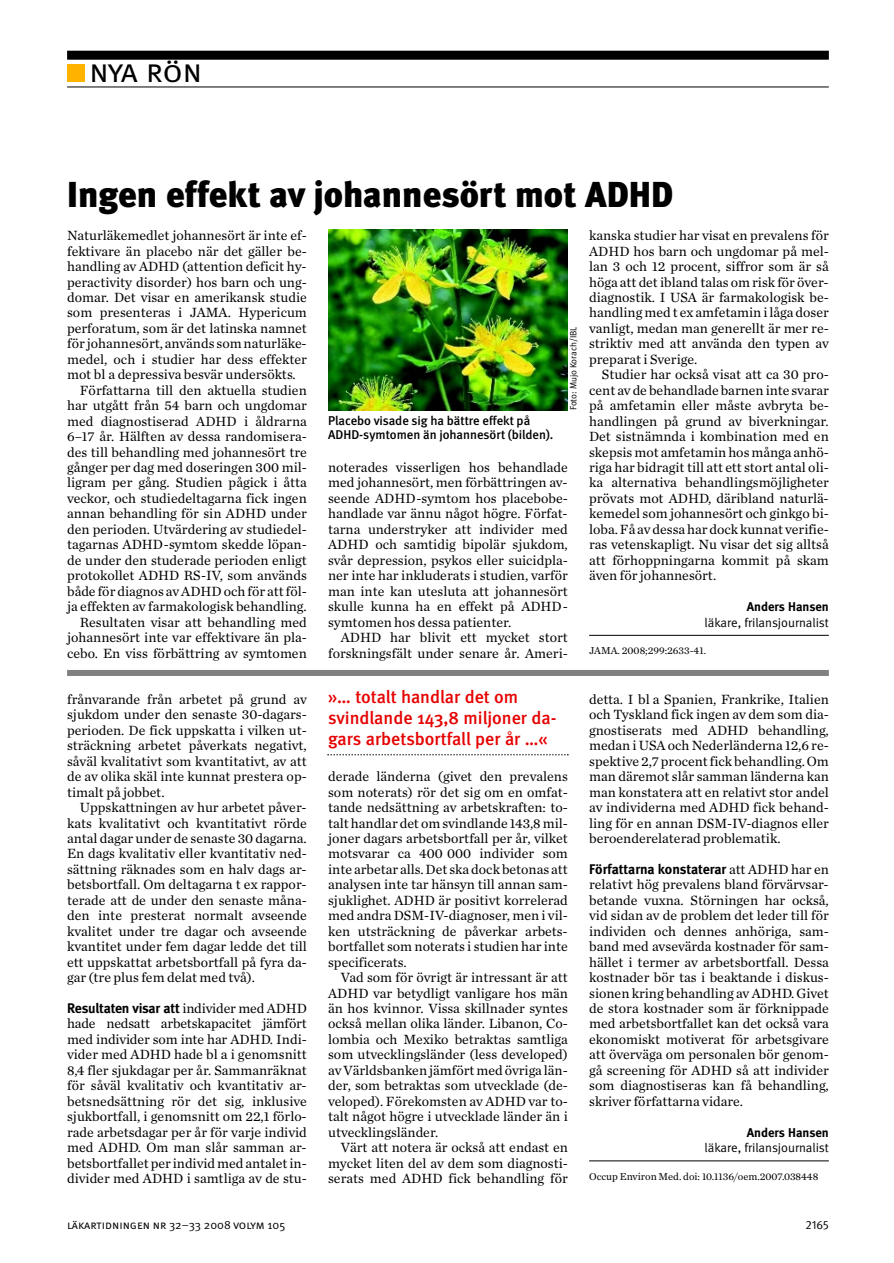
<style>
.page{position:relative;width:894px;height:1263px;background:#fff}
.page>*{position:absolute;margin:0;border:0;box-sizing:border-box;transform-origin:0 0}
.t1{font:36px "Meta LT Black";color:#000}
.t2{font:33px "Meta LT Normal Small Caps";color:#000}
.t3{font:18px/21px "Meta LT Medium";color:#e60000}
.t4{font:13.95px/15.5px "Chronicle LT Text";color:#000;text-align:justify}
.t5{font:13.95px "Meta LT Bold";letter-spacing:-.01em;color:#000}
.t6{font:12.75px/14.2px "Meta LT Medium";color:#000}
.t7{font:12.75px "Meta LT Normal";color:#000}
.t8{font:12.75px "Meta LT Bold";color:#000}
.t9{font:12px "Meta LT Normal Small Caps";color:#000}
.t10{font:12px "Meta LT Normal Utilities";color:#000}
.t11{font:10.5px "Chronicle LT Text";color:#000}
.t12{font:9px "Meta LT Normal";color:#000}
.s1{font-size:31.35px}
.s2{font-family:"Chronicle LT Text"}
</style>
<div class="page">
<div style="left:67px;top:51px;width:761px;height:9px;background:#000"></div>
<hr style="left:67px;top:87px;width:761px;height:1px;background:#000">
<div style="left:67px;top:64px;width:18px;height:18px;background:#ffb300"></div>
<hr style="left:589px;top:635px;width:239px;height:1px;background:#000">
<hr style="left:589px;top:1160px;width:239px;height:1px;background:#000">
<div style="left:67px;top:670px;width:761px;height:6px;background:#808080"></div>
<svg style="left:327px;top:754px;width:241px;height:1px"></svg>
<img style="left:328px;top:229px;width:239px;height:181px">
<h2 class="t2" style="left:89px;top:52px;width:115px">nya r<span class="s1">ö</span>n</h2>
<h1 class="t1" style="left:67px;top:181px;width:607px">Ingen effekt av johannesört mot ADHD</h1>
<p class="t4" style="left:67px;top:227px;width:241px">Naturläkemedlet johannesört är inte ef-</p>
<p class="t4" style="left:67px;top:243px;width:241px">fektivare än placebo när det gäller be-</p>
<p class="t4" style="left:67px;top:258px;width:241px">handling av ADHD (attention deficit hy-</p>
<p class="t4" style="left:67px;top:274px;width:241px">peractivity disorder) hos barn och ung-</p>
<p class="t4" style="left:67px;top:289px;width:241px">domar. Det visar en amerikansk studie</p>
<p class="t4" style="left:67px;top:305px;width:241px">som presenteras i JAMA. Hypericum</p>
<p class="t4" style="left:67px;top:320px;width:241px">perforatum, som är det latinska namnet</p>
<p class="t4" style="left:67px;top:336px;width:241px">för johannesört, används somnaturläke-</p>
<p class="t4" style="left:67px;top:351px;width:241px">medel, och i studier har dess effekter</p>
<p class="t4" style="left:67px;top:367px;width:230px">mot bl a depressiva besvär undersökts.</p>
<p class="t4" style="left:80px;top:382px;width:228px">Författarna till den aktuella studien</p>
<p class="t4" style="left:67px;top:397px;width:241px">har utgått från 54 barn och ungdomar</p>
<p class="t4" style="left:67px;top:413px;width:241px">med diagnostiserad ADHD i åldrarna</p>
<p class="t4" style="left:67px;top:428px;width:241px">6–17 år. Hälften av dessa randomisera-</p>
<p class="t4" style="left:67px;top:444px;width:241px">des till behandling med johannesört tre</p>
<p class="t4" style="left:67px;top:459px;width:241px">gånger per dag med doseringen 300 mil-</p>
<p class="t4" style="left:67px;top:475px;width:241px">ligram per gång. Studien pågick i åtta</p>
<p class="t4" style="left:67px;top:490px;width:241px">veckor, och studiedeltagarna fick ingen</p>
<p class="t4" style="left:67px;top:506px;width:241px">annan behandling för sin ADHD under</p>
<p class="t4" style="left:67px;top:521px;width:241px">den perioden. Utvärdering av studiedel-</p>
<p class="t4" style="left:67px;top:536px;width:241px">tagarnas ADHD-symtom skedde löpan-</p>
<p class="t4" style="left:67px;top:552px;width:241px">de under den studerade perioden enligt</p>
<p class="t4" style="left:67px;top:567px;width:241px">protokollet ADHD RS-IV, som används</p>
<p class="t4" style="left:67px;top:583px;width:241px">både för diagnos avADHD och för attföl-</p>
<p class="t4" style="left:67px;top:598px;width:241px">ja effekten av farmakologisk behandling.</p>
<p class="t4" style="left:80px;top:614px;width:228px">Resultaten visar att behandling med</p>
<p class="t4" style="left:67px;top:629px;width:241px">johannesört inte var effektivare än pla-</p>
<p class="t4" style="left:67px;top:645px;width:241px">cebo. En viss förbättring av symtomen</p>
<p class="t4" style="left:67px;top:691px;width:241px">frånvarande från arbetet på grund av sjukdom under den senaste 30-dagars&shy;perioden. De fick uppskatta i vilken ut&shy;sträckning arbetet påverkats negativt, såväl kvalitativt som kvantitativt, av att de av olika skäl inte kunnat prestera op&shy;timalt på jobbet.</p>
<p class="t4" style="left:67px;top:799px;width:241px;text-indent:13px">Uppskattningen av hur arbetet påver&shy;kats kvalitativt och kvantitativt rörde antal dagar under de senaste 30 dagarna.<br>En dags kvalitativ eller kvantitativ ned&shy;sättning räknades som en halv dags ar&shy;betsbortfall. Om deltagarna t ex rappor&shy;terade att de under den senaste måna&shy;den inte presterat normalt avseende kvalitet under tre dagar och avseende kvantitet under fem dagar ledde det till ett uppskattat arbetsbortfall på fyra da&shy;gar (tre plus fem delat med två).</p>
<p class="t5" style="left:67px;top:1002px;width:241px">Resultaten visar att <span class="s2">individer med ADHD</span></p>
<p class="t4" style="left:67px;top:1015px;width:241px">hade nedsatt arbetskapacitet jämfört med individer som inte har ADHD. Indi&shy;vider med ADHD hade bl a i genomsnitt 8,4 fler sjukdagar per år. Sammanräknat för såväl kvalitativ och kvantitativ ar&shy;betsnedsättning rör det sig, inklusive sjukbortfall, i genomsnitt om 22,1 förlo&shy;rade arbetsdagar per år för varje individ med ADHD. Om man slår samman ar&shy;betsbortfallet per individmed antaletin&shy;divider med ADHD i samtliga av de stu-</p>
<p class="t6" style="left:328px;top:414px;width:227px">Placebo visade sig ha bättre effekt på<br>ADHD-symtomen än johannesört (bilden).</p>
<p class="t12" style="left:569px;top:410px;width:85px;rotate:-90deg">Foto: Mujo Korach/IBL</p>
<p class="t4" style="left:328px;top:459px;width:241px">noterades visserligen hos behandlade med johannesört, men förbättringen av&shy;seende ADHD-symtom hos placebobe&shy;handlade var ännu något högre. Förfat&shy;tarna understryker att individer med ADHD och samtidig bipolär sjukdom, svår depression, psykos eller suicidpla&shy;ner inte har inkluderats i studien, varför man inte kan utesluta att johannesört skulle kunna ha en effekt på ADHD&shy;symtomen hos dessa patienter.</p>
<p class="t4" style="left:328px;top:629px;width:241px;text-align:right">ADHD har blivit ett mycket stort forskningsfält under senare år. Ameri-</p>
<p class="t4" style="left:589px;top:227px;width:241px">kanska studier har visat en prevalens för ADHD hos barn och ungdomar på mel&shy;lan 3 och 12 procent, siffror som är så höga att detibland talas om risk för över&shy;diagnostik. I USA är farmakologisk be&shy;handling med t ex amfetamin ilåga doser vanligt, medan man generellt är mer re&shy;striktiv med att använda den typen av preparat i Sverige.</p>
<p class="t4" style="left:589px;top:367px;width:241px;text-indent:13px">Studier har också visat att ca 30 pro&shy;cent av de behandlade barneninte svarar på amfetamin eller måste avbryta be&shy;handlingen på grund av biverkningar.<br>Det sistnämnda i kombination med en skepsismot amfetaminhosmånga anhö&shy;riga har bidragit till att ett stort antal oli&shy;ka alternativa behandlingsmöjligheter prövats mot ADHD, däribland naturlä&shy;kemedel som johannesört och ginkgo bi&shy;loba.Få av dessahar dock kunnat verifie&shy;ras vetenskapligt. Nu visar det sig alltså att förhoppningarna kommit på skam även för johannesört.</p>
<p class="t8" style="left:746px;top:602px;width:83px">Anders Hansen</p>
<p class="t7" style="left:704px;top:617px;width:126px">läkare, frilansjournalist</p>
<p class="t11" style="left:589px;top:644px;width:118px">JAMA. 2008;299:2633-41.</p>
<p class="t3" style="left:328px;top:687px;width:230px">»… totalt handlar det om svindlande 143,8 miljoner da&shy;gars arbetsbortfall per år …«</p>
<p class="t4" style="left:328px;top:768px;width:241px">derade länderna (givet den prevalens som noterats) rör det sig om en omfat&shy;tande nedsättning av arbetskraften: to&shy;talt handlar det om svindlande 143,8 mil&shy;joner dagars arbetsbortfall per år, vilket motsvarar ca 400 000 individer som inte arbetar alls.Det ska dock betonas att analysen inte tar hänsyn till annan sam&shy;sjuklighet. ADHD är positivt korrelerad med andra DSM-IV-diagnoser, men i vil&shy;ken utsträckning de påverkar arbets&shy;bortfallet som noterats i studien har inte specificerats.</p>
<p class="t4" style="left:328px;top:969px;width:241px;text-indent:13px">Vad som för övrigt är intressant är att ADHD var betydligt vanligare hos män än hos kvinnor. Vissa skillnader syntes också mellan olika länder. Libanon, Co&shy;lombia och Mexiko betraktas samtliga som utvecklingsländer (less developed) avVärldsbankenjämförtmed övriga län&shy;der, som betraktas som utvecklade (de&shy;veloped). Förekomsten av ADHD var to&shy;talt något högre i utvecklade länder än i utvecklingsländer.</p>
<p class="t4" style="left:328px;top:1139px;width:241px;text-indent:13px">Värt att notera är också att endast en mycket liten del av dem som diagnosti&shy;serats med ADHD fick behandling för</p>
<p class="t4" style="left:589px;top:691px;width:241px">detta. I bl a Spanien, Frankrike, Italien och Tyskland fick ingen av dem som dia&shy;gnostiserats med ADHD behandling, medan i USA och Nederländerna 12,6 re&shy;spektive 2,7 procentfick behandling.Om man däremot slår samman länderna kan man konstatera att en relativt stor andel av individerna med ADHD fick behand&shy;ling för en annan DSM-IV-diagnos eller beroenderelaterad problematik.</p>
<p class="t5" style="left:589px;top:863px;width:241px">Författarna konstaterar <span class="s2">att ADHD har en</span></p>
<p class="t4" style="left:589px;top:876px;width:241px">relativt hög prevalens bland förvärvsar&shy;betande vuxna. Störningen har också, vid sidan av de problem det leder till för individen och dennes anhöriga, sam&shy;band med avsevärda kostnader för sam&shy;hället i termer av arbetsbortfall. Dessa kostnader bör tas i beaktande i diskus&shy;sionen kring behandling av ADHD. Givet de stora kostnader som är förknippade med arbetsbortfallet kan det också vara ekonomiskt motiverat för arbetsgivare att överväga om personalen bör genom&shy;gå screening för ADHD så att individer som diagnostiseras kan få behandling, skriver författarna vidare.</p>
<p class="t8" style="left:746px;top:1127px;width:83px">Anders Hansen</p>
<p class="t7" style="left:704px;top:1142px;width:126px">läkare, frilansjournalist</p>
<p class="t11" style="left:589px;top:1169px;width:230px">Occup Environ Med. doi: 10.1136/oem.2007.038448</p>
<p class="t9" style="left:67px;top:1218px;width:220px">läkartidningen nr 32–33 2008 volym 105</p>
<p class="t10" style="left:805px;top:1221px;width:25px">2165</p>
</div>
